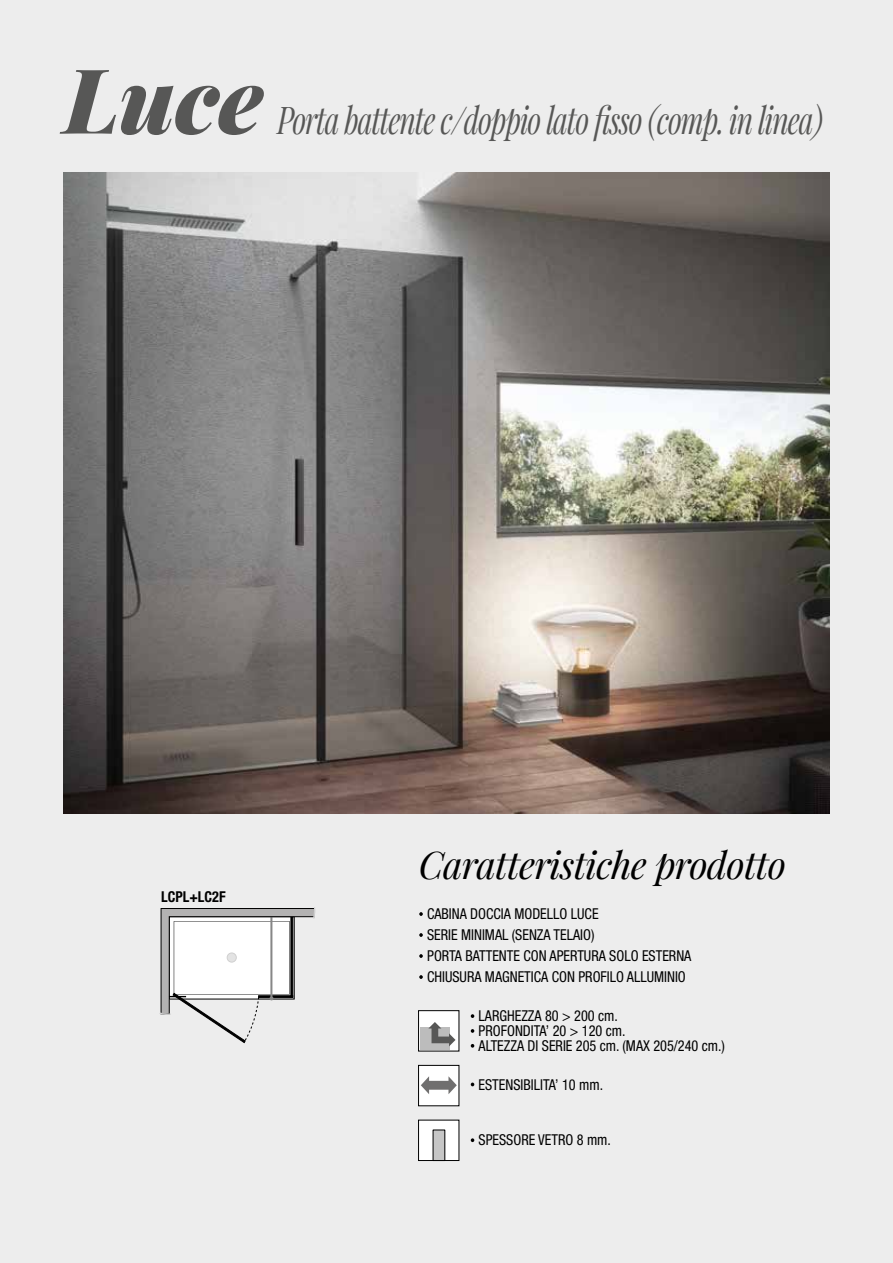
<style>
.page{position:relative;width:893px;height:1263px;background:#ededed}
.page>*{position:absolute;margin:0;border:0;box-sizing:border-box;transform-origin:0 0}
.t1{font:italic 900 90px "Playfair Display";color:#575756}
.t2{font:italic 37.5px "Playfair Display";letter-spacing:-.04em;color:#575756;scale:.76 1}
.t3{font:italic 37.5px "Playfair Display";letter-spacing:-.02em;color:#000}
.t4{font:15px/21px "Helvetica Roman Condensed";color:#000;scale:.95 1}
.t5{font:700 condensed 15px "Helvetica Neue LT Std";color:#000;scale:.95 1}
</style>
<div class="page">
<img style="left:64px;top:172px;width:765px;height:641px">
<svg style="left:419px;top:912px;width:4px;height:4px"></svg>
<svg style="left:419px;top:933px;width:4px;height:4px"></svg>
<svg style="left:419px;top:954px;width:4px;height:4px"></svg>
<svg style="left:419px;top:975px;width:4px;height:4px"></svg>
<div style="left:419px;top:1065px;width:40px;height:41px;background:#fff"></div>
<div style="left:418px;top:1065px;width:41px;height:41px;border:1px solid #000"></div>
<svg style="left:471px;top:1014px;width:3px;height:4px"></svg>
<svg style="left:471px;top:1029px;width:3px;height:4px"></svg>
<svg style="left:471px;top:1044px;width:3px;height:4px"></svg>
<svg style="left:421px;top:1076px;width:36px;height:18px"></svg>
<div style="left:419px;top:1011px;width:40px;height:40px;background:#fff"></div>
<div style="left:418px;top:1010px;width:41px;height:41px;border:1px solid #000"></div>
<div style="left:420px;top:1027px;width:30px;height:22px;background:#bcbcbc"></div>
<svg style="left:428px;top:1022px;width:27px;height:24px"></svg>
<svg style="left:471px;top:1082px;width:3px;height:4px"></svg>
<svg style="left:471px;top:1138px;width:3px;height:4px"></svg>
<div style="left:419px;top:1120px;width:40px;height:40px;background:#fff"></div>
<div style="left:418px;top:1120px;width:41px;height:41px;border:1px solid #000"></div>
<div style="left:433px;top:1130px;width:12px;height:30px;background:#c6c6c6"></div>
<svg style="left:159px;top:907px;width:157px;height:136px"></svg>
<h1 class="t1" style="left:64px;top:37px;width:201px">Luce</h1>
<h2 class="t2" style="left:277px;top:95px;width:720px">Porta battente c/doppio lato fisso (comp. in linea)</h2>
<p class="t5" style="left:161px;top:887px;width:69px">LCPL+LC2F</p>
<h2 class="t3" style="left:419px;top:839px;width:369px">Caratteristiche prodotto</h2>
<p class="t4" style="left:427px;top:903px;width:280px">CABINA DOCCIA MODELLO LUCE<br>SERIE MINIMAL (SENZA TELAIO)<br>PORTA BATTENTE CON APERTURA SOLO ESTERNA CHIUSURA MAGNETICA CON PROFILO ALLUMINIO</p>
<p class="t4" style="left:479px;top:1001px;width:261px;line-height:29.7px">LARGHEZZA 80 &gt; 200 cm.<br>ALTEZZA DI SERIE 205 cm. (MAX 205/240 cm.)</p>
<p class="t4" style="left:479px;top:1074px;width:133px">ESTENSIBILITA’ 10 mm.</p>
<p class="t4" style="left:479px;top:1020px;width:156px">PROFONDITA’ 20 &gt; 120 cm.</p>
<p class="t4" style="left:479px;top:1129px;width:141px">SPESSORE VETRO 8 mm.</p>
</div>
